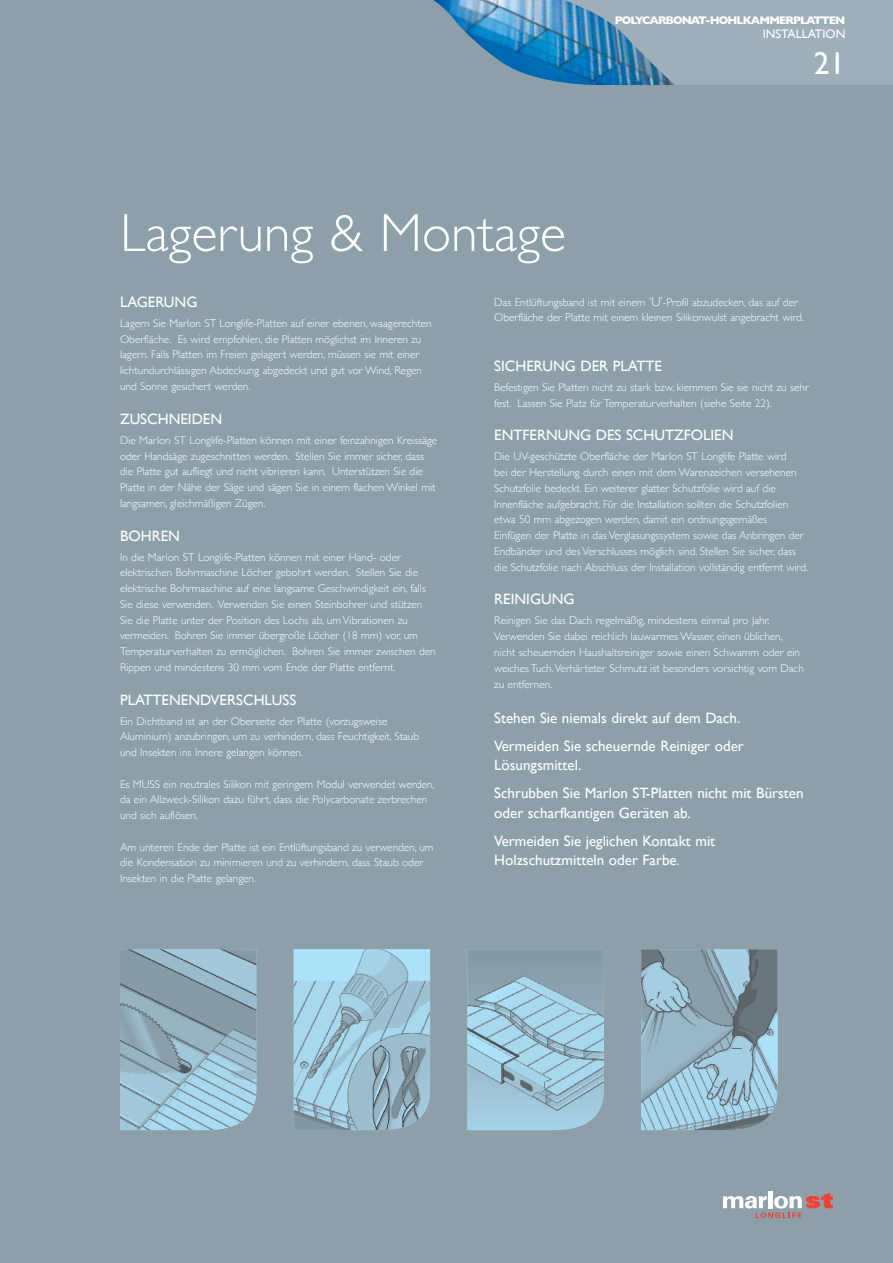
<style>
.page{position:relative;width:893px;height:1263px;background:#8da0aa}
.page>*{position:absolute;margin:0;border:0;box-sizing:border-box;transform-origin:0 0}
.t1{font:300 54px "Gill Sans";color:#fff}
.t2{font:31.5px "Gill Sans";color:#fff}
.t3{font:15px/28px "Gill Sans";color:#fff}
.t4{font:12.3px "Gill Sans";color:#fff}
.t5{font:300 11.25px/15.8px "Gill Sans";color:#fff}
.t6{font:700 11.25px "Gill Sans";letter-spacing:-.08em;color:#fff}
.s1{font-size:13.2px}
.s2{font-weight:300}
</style>
<div class="page">
<img style="left:120px;top:949px;width:136px;height:181px">
<img style="left:294px;top:949px;width:136px;height:181px">
<img style="left:467px;top:949px;width:137px;height:181px">
<img style="left:641px;top:949px;width:136px;height:181px">
<img style="left:433px;top:0;width:88px;height:72px">
<svg style="left:521px;top:0;width:372px;height:85px;background:#7fa2b7"></svg>
<hr style="left:768px;top:1191px;width:4px;height:17px;background:#fff">
<svg style="left:723px;top:1193px;width:110px;height:25px"></svg>
<p class="t6" style="left:615px;top:11px;width:232px">POLYCARBONAT-HOHLKAMMERPLATTEN</p>
<p class="t4" style="left:763px;top:27px;width:84px">INSTALLATION</p>
<h1 class="t1" style="left:120px;top:191px;width:447px">Lagerung &amp; Montage</h1>
<h2 class="t2" style="left:814px;top:45px;width:33px">21</h2>
<h3 class="t3" style="left:120px;top:288px;width:79px">LAGERUNG</h3>
<p class="t5" style="left:120px;top:315px;width:313px">Lagern Sie Marlon ST Longlife-Platten auf einer ebenen, waagerechten Oberfläche. Es wird empfohlen, die Platten möglichst im Inneren zu lagern. Falls Platten im Freien gelagert werden, müssen sie mit einer lichtundurchlässigen Abdeckung abgedeckt und gut vor Wind, Regen und Sonne gesichert werden.</p>
<h3 class="t3" style="left:120px;top:404px;width:104px">ZUSCHNEIDEN</h3>
<p class="t5" style="left:120px;top:432px;width:319px">Die Marlon ST Longlife-Platten können mit einer feinzahnigen Kreissäge oder Handsäge zugeschnitten werden. Stellen Sie immer sicher, dass die Platte gut aufliegt und nicht vibrieren kann. Unterstützen Sie die Platte in der Nähe der Säge und sägen Sie in einem flachen Winkel mit langsamen, gleichmäßigen Zügen.</p>
<h3 class="t3" style="left:120px;top:521px;width:61px">BOHREN</h3>
<p class="t5" style="left:120px;top:548px;width:317px">In die Marlon ST Longlife-Platten können mit einer Hand- oder elektrischen Bohrmaschine Löcher gebohrt werden. Stellen Sie die elektrische Bohrmaschine auf eine langsame Geschwindigkeit ein, falls Sie diese verwenden. Verwenden Sie einen Steinbohrer und stützen Sie die Platte unter der Position des Lochs ab, um Vibrationen zu vermeiden. Bohren Sie immer übergroße Löcher (18 mm) vor, um Temperaturverhalten zu ermöglichen. Bohren Sie immer zwischen den Rippen und mindestens 30 mm vom Ende der Platte entfernt.</p>
<h3 class="t3" style="left:120px;top:685px;width:178px">PLATTENENDVERSCHLUSS</h3>
<p class="t5" style="left:120px;top:712px;width:301px">Ein Dichtband ist an der Oberseite der Platte (vorzugsweise<br>Aluminium) anzubringen, um zu verhindern, dass Feuchtigkeit, Staub und Insekten ins Innere gelangen können.</p>
<p class="t5" style="left:120px;top:775px;width:316px">Es MUSS ein neutrales Silikon mit geringem Modul verwendet werden, da ein Allzweck-Silikon dazu führt, dass die Polycarbonate zerbrechen und sich auflösen.</p>
<p class="t5" style="left:120px;top:838px;width:315px">Am unteren Ende der Platte ist ein Entlüftungsband zu verwenden, um die Kondensation zu minimieren und zu verhindern, dass Staub oder<br>Insekten in die Platte gelangen.</p>
<p class="t5" style="left:494px;top:294px;width:311px">Das Entlüftungsband ist mit einem <span class="s1">‘U’</span>-Profil abzudecken, das auf der<br>Oberfläche der Platte mit einem kleinen Silikonwulst angebracht wird.</p>
<h3 class="t3" style="left:494px;top:352px;width:169px">SICHERUNG DER PLATTE</h3>
<p class="t5" style="left:494px;top:379px;width:316px">Befestigen Sie Platten nicht zu stark bzw. klemmen Sie sie nicht zu sehr fest. Lassen Sie Platz für Temperaturverhalten (siehe Seite 22).</p>
<h3 class="t3" style="left:494px;top:421px;width:241px">ENTFERNUNG DES SCHUTZFOLIEN</h3>
<p class="t5" style="left:494px;top:448px;width:315px">Die UV-geschützte Oberfläche der Marlon ST Longlife Platte wird<br>bei der Herstellung durch einen mit dem Warenzeichen versehenen Schutzfolie bedeckt. Ein weiterer glatter Schutzfolie wird auf die Innenfläche aufgebracht. Für die Installation sollten die Schutzfolien etwa 50 mm abgezogen werden, damit ein ordnungsgemäßes<br>Einfügen der Platte in das Verglasungssystem sowie das Anbringen der Endbänder und des Verschlusses möglich sind. Stellen Sie sicher, dass die Schutzfolie nach Abschluss der Installation vollständig entfernt wird.</p>
<h3 class="t3" style="left:494px;top:585px;width:82px">REINIGUNG</h3>
<p class="t5" style="left:494px;top:612px;width:311px">Reinigen Sie das Dach regelmäßig, mindestens einmal pro Jahr.<br>Verwenden Sie dabei reichlich lauwarmes Wasser, einen üblichen, nicht scheuernden Haushaltsreiniger sowie einen Schwamm oder ein weiches Tuch. Verhärteter Schmutz ist besonders vorsichtig vom Dach zu entfernen.</p>
<h3 class="t3" style="left:494px;top:703px;width:251px">Stehen Sie niemals direkt auf dem Dach.<br>Vermeiden Sie scheuernde Reiniger oder</h3>
<h3 class="t3" style="left:494px;top:751px;width:311px">Lösungsmittel.<br>Schrubben Sie Marlon ST-Platten nicht mit Bürsten</h3>
<h3 class="t3" style="left:494px;top:798px;width:223px">oder scharfkantigen Geräten ab.<br>Vermeiden Sie jeglichen Kontakt mit</h3>
<h3 class="t3" style="left:494px;top:846px;width:187px">Holzschutzmitteln oder Farbe<span class="s2">.</span></h3>
</div>
